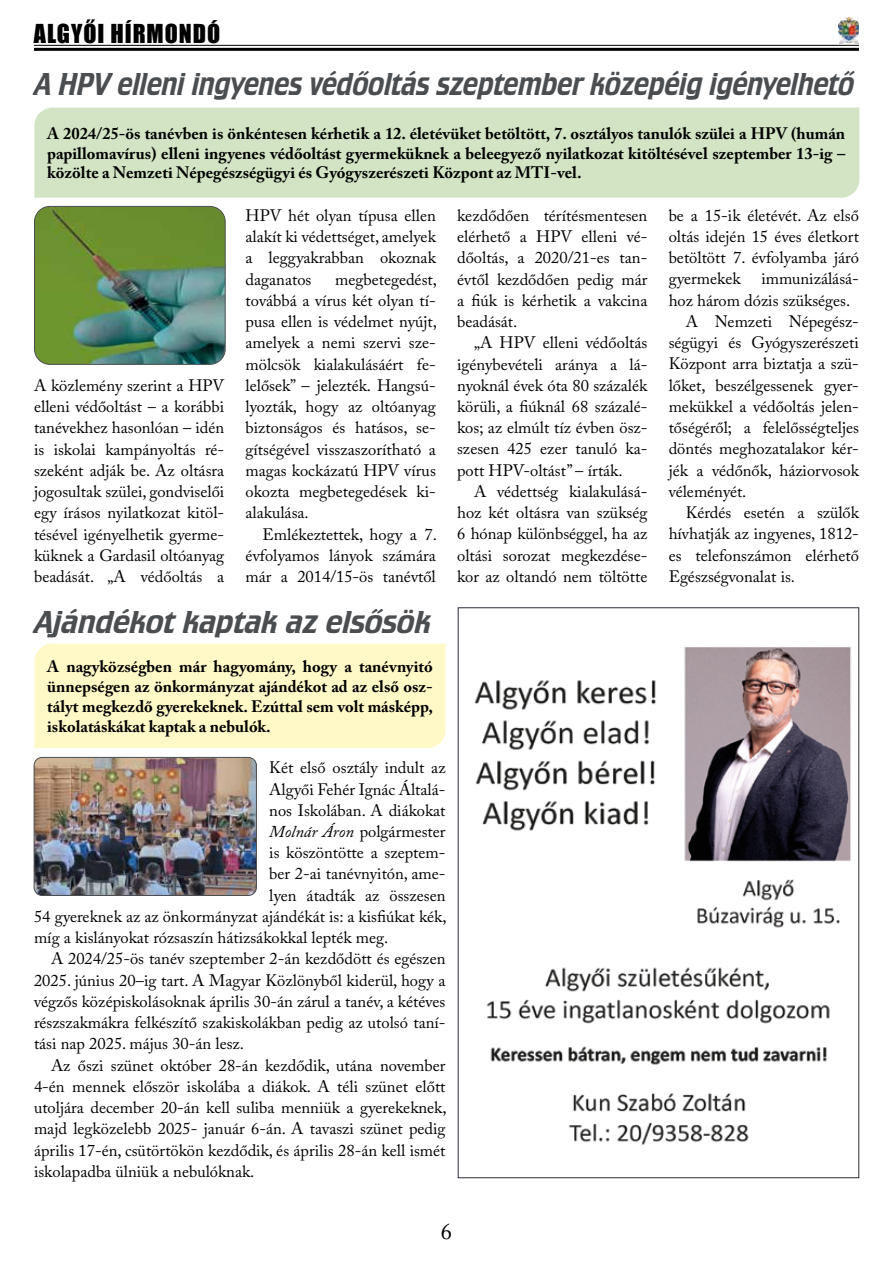
<style>
.page{position:relative;width:893px;height:1263px;background:#fff}
.page>*{position:absolute;margin:0;border:0;box-sizing:border-box;transform-origin:0 0}
.t1{font:33px "Crillee TOT";color:#4b4e51;scale:.9 1}
.t2{font:33px "Crillee TOT";color:#4b4e51}
.t3{font:24px "Impact";letter-spacing:.04em;color:#000}
.t4{font:22.5px "Adobe Caslon Pro";color:#000}
.t5{font:16.5px/21.3px "Adobe Caslon Pro";color:#000;text-align:justify}
.t6{font:700 16.5px/19.8px "Adobe Caslon Pro";color:#000;text-align:justify}
.s1{font-style:italic}
</style>
<div class="page">
<hr style="left:34px;top:45px;width:825px;height:1px;background:#000">
<hr style="left:34px;top:48px;width:825px;height:3px;background:#000">
<img style="left:838px;top:17px;width:21px;height:26px">
<img style="left:474px;top:647px;width:377px;height:498px">
<div style="left:34px;top:644px;width:411px;height:104px;background:#fff9c7"></div>
<img style="left:34px;top:757px;width:222px;height:138px">
<div style="left:34px;top:757px;width:222px;height:138px;border:1px solid #4b4e51;border-radius:8px"></div>
<div style="left:34px;top:108px;width:825px;height:90px;background:#d2e4c4"></div>
<img style="left:35px;top:206px;width:190px;height:158px">
<div style="left:34px;top:206px;width:191px;height:158px;border:1px solid #4b4e51;border-radius:15px"></div>
<h2 class="t3" style="left:34px;top:15px;width:188px">ALGYŐI HÍRMONDÓ</h2>
<h1 class="t1" style="left:34px;top:65px;width:913px">A HPV elleni ingyenes védőoltás szeptember közepéig igényelhető</h1>
<p class="t6" style="left:47px;top:123px;width:800px">A 2024/25-ös tanévben is önkéntesen kérhetik a 12. életévüket betöltött, 7. osztályos tanulók szülei a HPV (humán papillomavírus) elleni ingyenes védőoltást gyermeküknek a beleegyező nyilatkozat kitöltésével szeptember 13-ig – közölte a Nemzeti Népegészségügyi és Gyógyszerészeti Központ az MTI-vel.</p>
<p class="t5" style="left:34px;top:375px;width:192px">A közlemény szerint a HPV elleni védőoltást – a korábbi tanévekhez hasonlóan – idén is iskolai kampányoltás ré&shy;szeként adják be. Az oltásra jogosultak szülei, gondviselői egy írásos nyilatkozat kitöl&shy;tésével igényelhetik gyerme&shy;küknek a Gardasil oltóanyag beadását. „A védőoltás a</p>
<p class="t5" style="left:246px;top:205px;width:192px">HPV hét olyan típusa ellen alakít ki védettséget, amelyek a leggyakrabban okoznak daganatos</p>
<p class="t5" style="left:246px;top:268px;width:193px;text-indent:90px">megbetegedést, továbbá a vírus két olyan tí&shy;pusa ellen is védelmet nyújt, amelyek a nemi szervi sze&shy;mölcsök kialakulásáért fe&shy;lelősek” – jelezték. Hangsú&shy;lyozták, hogy az oltóanyag biztonságos és hatásos, se&shy;gítségével visszaszorítható a magas kockázatú HPV vírus okozta megbetegedések ki&shy;alakulása.</p>
<p class="t5" style="left:246px;top:523px;width:193px;text-indent:17px">Emlékeztettek, hogy a 7. évfolyamos lányok számára már a 2014/15-ös tanévtől</p>
<h1 class="t2" style="left:34px;top:603px;width:399px">Ajándékot kaptak az elsősök</h1>
<p class="t6" style="left:47px;top:657px;width:387px">A nagyközségben már hagyomány, hogy a tanévnyitó ünnepségen az önkormányzat ajándékot ad az első osz&shy;tályt megkezdő gyerekeknek. Ezúttal sem volt másképp, iskolatáskákat kaptak a nebulók.</p>
<p class="t5" style="left:269px;top:757px;width:178px">Két első osztály indult az</p>
<p class="t5" style="left:269px;top:778px;width:178px">Algyői Fehér Ignác Általá-</p>
<p class="t5" style="left:269px;top:799px;width:178px">nos Iskolában. A diákokat</p>
<p class="t5" style="left:269px;top:821px;width:178px"><span class="s1">Molnár Áron</span> polgármester</p>
<p class="t5" style="left:269px;top:842px;width:178px">is köszöntötte a szeptem-</p>
<p class="t5" style="left:269px;top:863px;width:178px">ber 2-ai tanévnyitón, ame-</p>
<p class="t5" style="left:269px;top:884px;width:178px">lyen átadták az összesen</p>
<p class="t5" style="left:34px;top:906px;width:414px">54 gyereknek az az önkormányzat ajándékát is: a kisfiúkat kék,</p>
<p class="t5" style="left:34px;top:927px;width:356px">míg a kislányokat rózsaszín hátizsákokkal lepték meg.</p>
<p class="t5" style="left:51px;top:948px;width:396px">A 2024/25-ös tanév szeptember 2-án kezdődött és egészen</p>
<p class="t5" style="left:34px;top:969px;width:413px">2025. június 20–ig tart. A Magyar Közlönyből kiderül, hogy a</p>
<p class="t5" style="left:34px;top:990px;width:413px">végzős középiskolásoknak április 30-án zárul a tanév, a kétéves</p>
<p class="t5" style="left:34px;top:1012px;width:413px">részszakmákra felkészítő szakiskolákban pedig az utolsó taní-</p>
<p class="t5" style="left:34px;top:1033px;width:211px">tási nap 2025. május 30-án lesz.</p>
<p class="t5" style="left:51px;top:1054px;width:396px">Az őszi szünet október 28-án kezdődik, utána november</p>
<p class="t5" style="left:34px;top:1075px;width:413px">4-én mennek először iskolába a diákok. A téli szünet előtt</p>
<p class="t5" style="left:34px;top:1097px;width:414px">utoljára december 20-án kell suliba menniük a gyerekeknek,</p>
<p class="t5" style="left:34px;top:1118px;width:413px">majd legközelebb 2025- január 6-án. A tavaszi szünet pedig</p>
<p class="t5" style="left:34px;top:1139px;width:413px">április 17-én, csütörtökön kezdődik, és április 28-án kell ismét</p>
<p class="t5" style="left:34px;top:1160px;width:222px">iskolapadba ülniük a nebulóknak.</p>
<p class="t5" style="left:457px;top:204px;width:192px">kezdődően térítésmentesen elérhető a HPV elleni vé&shy;dőoltás, a 2020/21-es tan&shy;évtől kezdődően pedig már a fiúk is kérhetik a vakcina beadását.</p>
<p class="t5" style="left:457px;top:332px;width:192px;text-indent:17px">„A HPV elleni védőoltás igénybevételi aránya a lá&shy;nyoknál évek óta 80 százalék körüli, a fiúknál 68 százalé&shy;kos; az elmúlt tíz évben ös - szesen 425 ezer tanuló ka&shy;pott HPV-oltást” – írták.</p>
<p class="t5" style="left:457px;top:481px;width:192px;text-indent:17px">A védettség kialakulásá&shy;hoz két oltásra van szükség 6 hónap különbséggel, ha az oltási sorozat megkezdése&shy;kor az oltandó nem töltötte</p>
<h3 class="t4" style="left:441px;top:1218px;width:13px">6</h3>
<p class="t5" style="left:669px;top:204px;width:192px">be a 15-ik életévét. Az első oltás idején 15 éves életkort betöltött 7. évfolyamba járó gyermekek</p>
<p class="t5" style="left:761px;top:268px;width:99px">immunizálásá-</p>
<p class="t5" style="left:669px;top:289px;width:183px">hoz három dózis szükséges.</p>
<p class="t5" style="left:686px;top:311px;width:175px">A Nemzeti Népegész-</p>
<p class="t5" style="left:669px;top:332px;width:192px">ségügyi és Gyógyszerészeti</p>
<p class="t5" style="left:669px;top:353px;width:192px">Központ arra biztatja a szü-</p>
<p class="t5" style="left:669px;top:374px;width:192px">lőket, beszélgessenek gyer-</p>
<p class="t5" style="left:669px;top:396px;width:192px">mekükkel a védőoltás jelen-</p>
<p class="t5" style="left:669px;top:417px;width:192px">tőségéről; a felelősségteljes</p>
<p class="t5" style="left:669px;top:438px;width:192px">döntés meghozatalakor kér-</p>
<p class="t5" style="left:669px;top:459px;width:192px">jék a védőnők, háziorvosok</p>
<p class="t5" style="left:669px;top:480px;width:79px">véleményét.</p>
<p class="t5" style="left:686px;top:502px;width:175px">Kérdés esetén a szülők</p>
<p class="t5" style="left:669px;top:523px;width:192px">hívhatják az ingyenes, 1812-</p>
<p class="t5" style="left:669px;top:544px;width:192px">es telefonszámon elérhető</p>
<p class="t5" style="left:669px;top:565px;width:128px">Egészségvonalat is.</p>
</div>
